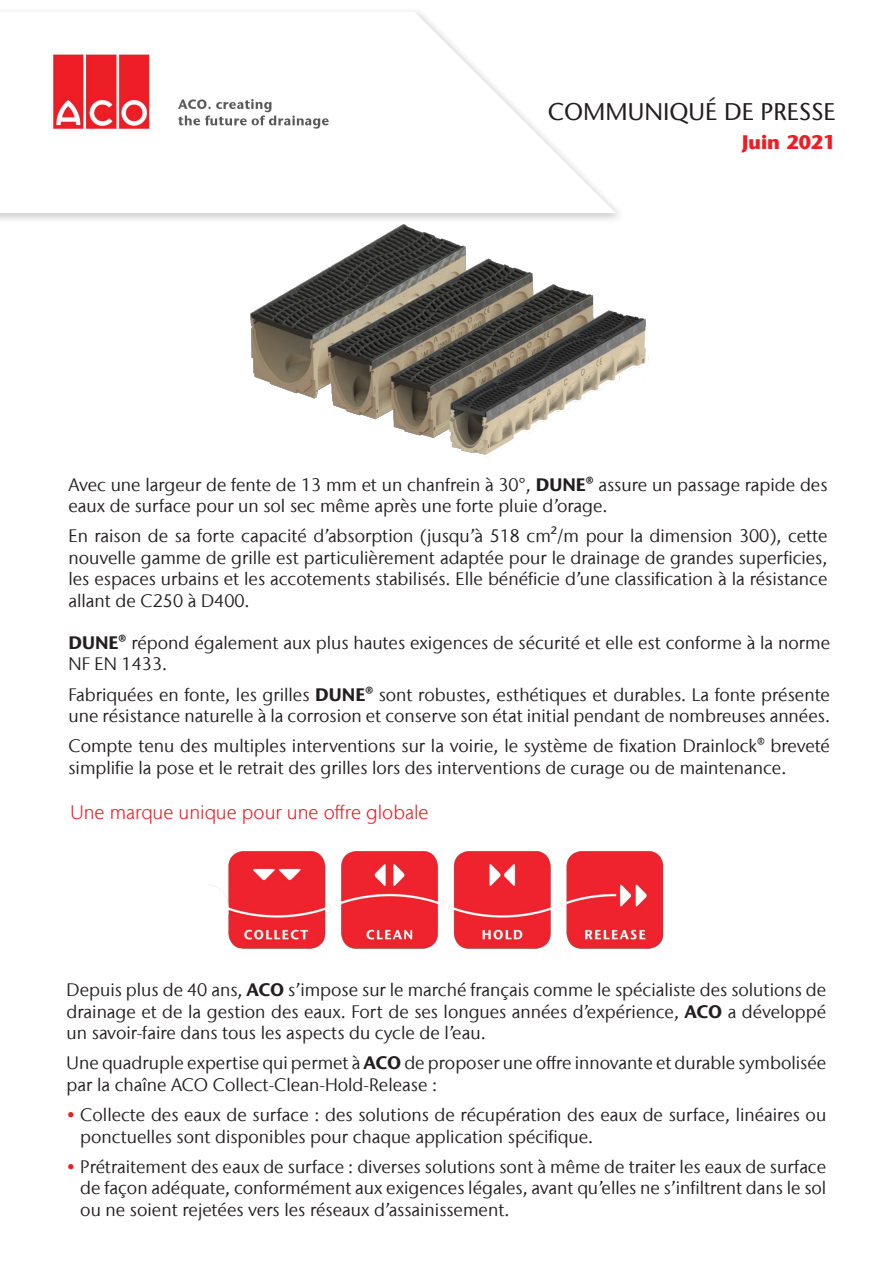
<style>
.page{position:relative;width:893px;height:1263px;background:#fff}
.page>*{position:absolute;margin:0;border:0;box-sizing:border-box;transform-origin:0 0}
.t1{font:24px "Stone Sans";color:#231f20}
.t2{font:300 19.5px "Stone Sans IIITC Com";color:#ee1d23}
.t3{font:700 19.5px "Stone Sans";color:#ee1d23}
.t4{font:18px/21.6px "Stone Sans IIITC Com";color:#231f20}
.s1{font-weight:700}
.s2{color:#ee1d23}
</style>
<div class="page">
<div style="left:0;top:6px;width:626px;height:218px;background:#231f20;opacity:.24"></div>
<svg style="left:0;top:11px;width:617px;height:203px"></svg>
<img style="left:52px;top:52px;width:279px;height:80px">
<img style="left:236px;top:223px;width:413px;height:234px">
<img style="left:208px;top:851px;width:456px;height:98px">
<p class="t1" style="left:548px;top:98px;width:289px">COMMUNIQUÉ DE PRESSE</p>
<p class="t3" style="left:742px;top:131px;width:95px">Juin 2021</p>
<p class="t4" style="left:68px;top:473px;width:761px">Avec une largeur de fente de 13 mm et un chanfrein à 30°, <span class="s1">DUNE®</span> assure un passage rapide des eaux de surface pour un sol sec même après une forte pluie d’orage.</p>
<p class="t4" style="left:68px;top:525px;width:760px;text-align:justify">En raison de sa forte capacité d’absorption (jusqu’à 518 cm²/m pour la dimension 300), cette nouvelle gamme de grille est particulièrement adaptée pour le drainage de grandes superficies, les espaces urbains et les accotements stabilisés. Elle bénéficie d’une classification à la résistance allant de C250 à D400.</p>
<p class="t4" style="left:68px;top:631px;width:763px"><span class="s1">DUNE®</span> répond également aux plus hautes exigences de sécurité et elle est conforme à la norme<br>NF EN 1433.</p>
<p class="t4" style="left:68px;top:683px;width:763px">Fabriquées en fonte, les grilles <span class="s1">DUNE®</span> sont robustes, esthétiques et durables. La fonte présente une résistance naturelle à la corrosion et conserve son état initial pendant de nombreuses années.</p>
<p class="t4" style="left:68px;top:735px;width:763px">Compte tenu des multiples interventions sur la voirie, le système de fixation Drainlock® breveté simplifie la pose et le retrait des grilles lors des interventions de curage ou de maintenance.</p>
<p class="t2" style="left:70px;top:800px;width:360px">Une marque unique pour une offre globale</p>
<p class="t4" style="left:67px;top:979px;width:761px;text-align:justify">Depuis plus de 40 ans, <span class="s1">ACO</span> s’impose sur le marché français comme le spécialiste des solutions de drainage et de la gestion des eaux. Fort de ses longues années d’expérience, <span class="s1">ACO</span> a développé un savoir-faire dans tous les aspects du cycle de l’eau.</p>
<p class="t4" style="left:67px;top:1052px;width:761px">Une quadruple expertise qui permet à <span class="s1">ACO</span> de proposer une offre innovante et durable symbolisée par la chaîne ACO Collect-Clean-Hold-Release :</p>
<p class="t4" style="left:80px;top:1104px;width:747px;text-indent:-14px"><span class="s2">•</span> Collecte des eaux de surface : des solutions de récupération des eaux de surface, linéaires ou ponctuelles sont disponibles pour chaque application spécifique.</p>
<p class="t4" style="left:80px;top:1155px;width:747px;text-align:justify;text-indent:-14px"><span class="s2">•</span> Prétraitement des eaux de surface : diverses solutions sont à même de traiter les eaux de surface de façon adéquate, conformément aux exigences légales, avant qu’elles ne s’infiltrent dans le sol ou ne soient rejetées vers les réseaux d’assainissement.</p>
</div>
